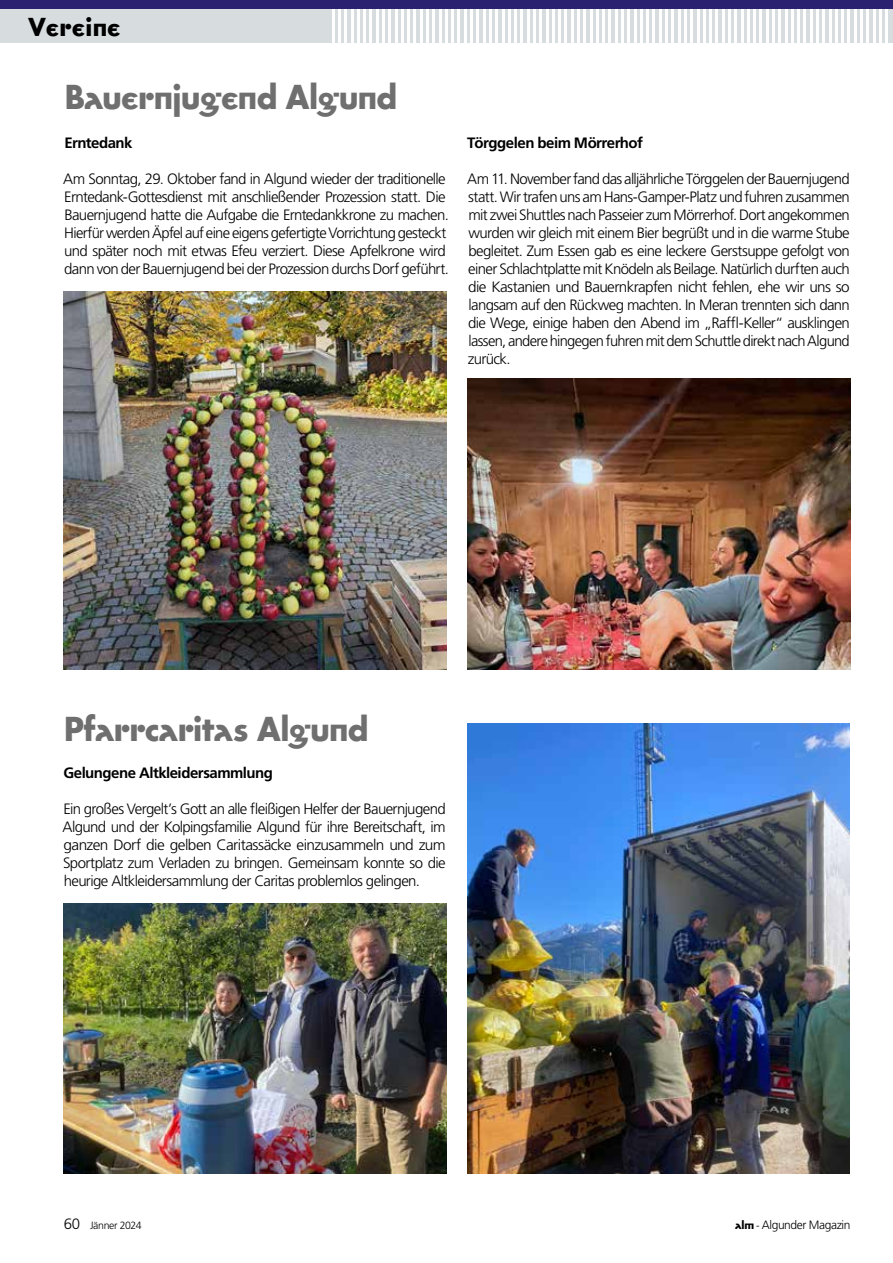
<style>
.page{position:relative;width:893px;height:1263px;background:#fff}
.page>*{position:absolute;margin:0;border:0;box-sizing:border-box;transform-origin:0 0}
.t1{font:700 36px "Algund 2002";letter-spacing:-.03em;color:#706f6f}
.t2{font:700 27px "Algund 2002";color:#000}
.t3{font:300 15px/18px "Frutiger LT Std";letter-spacing:-.04em;color:#000;text-align:justify}
.t4{font:700 15px "Frutiger LT Std";letter-spacing:-.035em;color:#000}
.t5{font:300 12px "Frutiger LT Std";letter-spacing:-.035em;color:#000}
.t6{font:300 10.5px "Frutiger LT Std";letter-spacing:-.03em;color:#000}
.s1{font-size:15px}
.s2{font-family:"Algund 2002";font-weight:700}
.s3{font-size:10.5px}
</style>
<div class="page">
<div style="left:0;top:9px;width:893px;height:34px;background:#d7dcdf"></div>
<hr style="left:332px;top:8px;width:2px;height:34px;background:#fff">
<hr style="left:338px;top:8px;width:2px;height:34px;background:#fff">
<hr style="left:345px;top:8px;width:2px;height:34px;background:#fff">
<hr style="left:351px;top:8px;width:2px;height:34px;background:#fff">
<hr style="left:357px;top:8px;width:2px;height:34px;background:#fff">
<hr style="left:364px;top:8px;width:2px;height:34px;background:#fff">
<hr style="left:370px;top:8px;width:2px;height:34px;background:#fff">
<hr style="left:376px;top:8px;width:2px;height:34px;background:#fff">
<hr style="left:382px;top:8px;width:3px;height:34px;background:#fff">
<hr style="left:389px;top:8px;width:2px;height:34px;background:#fff">
<hr style="left:395px;top:8px;width:2px;height:34px;background:#fff">
<hr style="left:401px;top:8px;width:2px;height:34px;background:#fff">
<hr style="left:408px;top:8px;width:2px;height:34px;background:#fff">
<hr style="left:414px;top:8px;width:2px;height:34px;background:#fff">
<hr style="left:420px;top:8px;width:2px;height:34px;background:#fff">
<hr style="left:426px;top:8px;width:3px;height:34px;background:#fff">
<hr style="left:433px;top:8px;width:2px;height:34px;background:#fff">
<hr style="left:439px;top:8px;width:2px;height:34px;background:#fff">
<hr style="left:445px;top:8px;width:2px;height:34px;background:#fff">
<hr style="left:452px;top:8px;width:2px;height:34px;background:#fff">
<hr style="left:458px;top:8px;width:2px;height:34px;background:#fff">
<hr style="left:464px;top:8px;width:2px;height:34px;background:#fff">
<hr style="left:470px;top:8px;width:3px;height:34px;background:#fff">
<hr style="left:477px;top:8px;width:2px;height:34px;background:#fff">
<hr style="left:483px;top:8px;width:2px;height:34px;background:#fff">
<hr style="left:489px;top:8px;width:2px;height:34px;background:#fff">
<hr style="left:496px;top:8px;width:2px;height:34px;background:#fff">
<hr style="left:502px;top:8px;width:2px;height:34px;background:#fff">
<hr style="left:508px;top:8px;width:2px;height:34px;background:#fff">
<hr style="left:515px;top:8px;width:2px;height:34px;background:#fff">
<hr style="left:521px;top:8px;width:2px;height:34px;background:#fff">
<hr style="left:527px;top:8px;width:2px;height:34px;background:#fff">
<hr style="left:533px;top:8px;width:2px;height:34px;background:#fff">
<hr style="left:540px;top:8px;width:2px;height:34px;background:#fff">
<hr style="left:546px;top:8px;width:2px;height:34px;background:#fff">
<hr style="left:552px;top:8px;width:2px;height:34px;background:#fff">
<hr style="left:559px;top:8px;width:2px;height:34px;background:#fff">
<hr style="left:565px;top:8px;width:2px;height:34px;background:#fff">
<hr style="left:571px;top:8px;width:2px;height:34px;background:#fff">
<hr style="left:577px;top:8px;width:2px;height:34px;background:#fff">
<hr style="left:584px;top:8px;width:2px;height:34px;background:#fff">
<hr style="left:590px;top:8px;width:2px;height:34px;background:#fff">
<hr style="left:596px;top:8px;width:2px;height:34px;background:#fff">
<hr style="left:603px;top:8px;width:2px;height:34px;background:#fff">
<hr style="left:609px;top:8px;width:2px;height:34px;background:#fff">
<hr style="left:615px;top:8px;width:2px;height:34px;background:#fff">
<hr style="left:621px;top:8px;width:3px;height:34px;background:#fff">
<hr style="left:628px;top:8px;width:2px;height:34px;background:#fff">
<hr style="left:634px;top:8px;width:2px;height:34px;background:#fff">
<hr style="left:640px;top:8px;width:2px;height:34px;background:#fff">
<hr style="left:647px;top:8px;width:2px;height:34px;background:#fff">
<hr style="left:653px;top:8px;width:2px;height:34px;background:#fff">
<hr style="left:659px;top:8px;width:2px;height:34px;background:#fff">
<hr style="left:665px;top:8px;width:3px;height:34px;background:#fff">
<hr style="left:672px;top:8px;width:2px;height:34px;background:#fff">
<hr style="left:678px;top:8px;width:2px;height:34px;background:#fff">
<hr style="left:684px;top:8px;width:2px;height:34px;background:#fff">
<hr style="left:691px;top:8px;width:2px;height:34px;background:#fff">
<hr style="left:697px;top:8px;width:2px;height:34px;background:#fff">
<hr style="left:703px;top:8px;width:2px;height:34px;background:#fff">
<hr style="left:709px;top:8px;width:3px;height:34px;background:#fff">
<hr style="left:716px;top:8px;width:2px;height:34px;background:#fff">
<hr style="left:722px;top:8px;width:2px;height:34px;background:#fff">
<hr style="left:728px;top:8px;width:2px;height:34px;background:#fff">
<hr style="left:735px;top:8px;width:2px;height:34px;background:#fff">
<hr style="left:741px;top:8px;width:2px;height:34px;background:#fff">
<hr style="left:747px;top:8px;width:2px;height:34px;background:#fff">
<hr style="left:754px;top:8px;width:2px;height:34px;background:#fff">
<hr style="left:760px;top:8px;width:2px;height:34px;background:#fff">
<hr style="left:766px;top:8px;width:2px;height:34px;background:#fff">
<hr style="left:772px;top:8px;width:2px;height:34px;background:#fff">
<hr style="left:779px;top:8px;width:2px;height:34px;background:#fff">
<hr style="left:785px;top:8px;width:2px;height:34px;background:#fff">
<hr style="left:791px;top:8px;width:2px;height:34px;background:#fff">
<hr style="left:798px;top:8px;width:2px;height:34px;background:#fff">
<hr style="left:804px;top:8px;width:2px;height:34px;background:#fff">
<hr style="left:810px;top:8px;width:2px;height:34px;background:#fff">
<hr style="left:816px;top:8px;width:2px;height:34px;background:#fff">
<hr style="left:823px;top:8px;width:2px;height:34px;background:#fff">
<hr style="left:829px;top:8px;width:2px;height:34px;background:#fff">
<hr style="left:835px;top:8px;width:2px;height:34px;background:#fff">
<hr style="left:842px;top:8px;width:2px;height:34px;background:#fff">
<hr style="left:848px;top:8px;width:2px;height:34px;background:#fff">
<hr style="left:854px;top:8px;width:2px;height:34px;background:#fff">
<hr style="left:860px;top:8px;width:3px;height:34px;background:#fff">
<hr style="left:867px;top:8px;width:2px;height:34px;background:#fff">
<hr style="left:873px;top:8px;width:2px;height:34px;background:#fff">
<hr style="left:879px;top:8px;width:2px;height:34px;background:#fff">
<hr style="left:886px;top:8px;width:2px;height:34px;background:#fff">
<div style="left:0;top:0;width:893px;height:9px;background:#2b2171"></div>
<img style="left:64px;top:292px;width:382px;height:378px">
<img style="left:468px;top:378px;width:382px;height:292px">
<img style="left:468px;top:724px;width:381px;height:450px">
<img style="left:63px;top:904px;width:383px;height:270px">
<h2 class="t2" style="left:28px;top:9px;width:94px">Vereine</h2>
<h2 class="t2" style="left:28px;top:9px;width:70px">Sport</h2>
<h1 class="t1" style="left:65px;top:74px;width:335px">Bauernjugend Algund</h1>
<p class="t4" style="left:64px;top:134px;width:70px">Erntedank</p>
<p class="t3" style="left:63px;top:170px;width:387px;text-align:left">Am Sonntag, 29. Oktober fand in Algund wieder der traditionelle Erntedank-Gottesdienst mit anschließender Prozession statt. Die Bauernjugend hatte die Aufgabe die Erntedankkrone zu machen.<br>Hierfür werden Äpfel auf eine eigens gefertigte Vorrichtung gesteckt und später noch mit etwas Efeu verziert. Diese Apfelkrone wird dann von der Bauernjugend bei der Prozession durchs Dorf geführt.</p>
<p class="t4" style="left:467px;top:134px;width:177px">Törggelen beim Mörrerhof</p>
<p class="t3" style="left:467px;top:170px;width:384px">Am 11. November fand das alljährliche Törggelen der Bauernjugend statt. Wir trafen uns am Hans-Gamper-Platz und fuhren zusammen mit zwei Shuttles nach Passeier zum Mörrerhof. Dort angekommen wurden wir gleich mit einem Bier begrüßt und in die warme Stube begleitet. Zum Essen gab es eine leckere Gerstsuppe gefolgt von einer Schlachtplatte mit Knödeln als Beilage. Natürlich durften auch die Kastanien und Bauernkrapfen nicht fehlen, ehe wir uns so langsam auf den Rückweg machten. In Meran trennten sich dann die Wege, einige haben den Abend im „Raffl-Keller“ ausklingen lassen, andere hingegen fuhren mit dem Schuttle direkt nach Algund zurück.</p>
<h1 class="t1" style="left:64px;top:706px;width:307px">Pfarrcaritas Algund</h1>
<p class="t4" style="left:63px;top:764px;width:211px">Gelungene Altkleidersammlung</p>
<p class="t3" style="left:63px;top:800px;width:385px">Ein großes Vergelt’s Gott an alle fleißigen Helfer der Bauernjugend Algund und der Kolpingsfamilie Algund für ihre Bereitschaft, im ganzen Dorf die gelben Caritassäcke einzusammeln und zum Sportplatz zum Verladen zu bringen. Gemeinsam konnte so die heurige Altkleidersammlung der Caritas problemlos gelingen.</p>
<p class="t6" style="left:64px;top:1219px;width:79px"><span class="s1">60</span> Jänner 2024</p>
<p class="t5" style="left:735px;top:1218px;width:117px"><span class="s2">alm</span> <span class="s3">-</span> Algunder Magazin</p>
</div>
